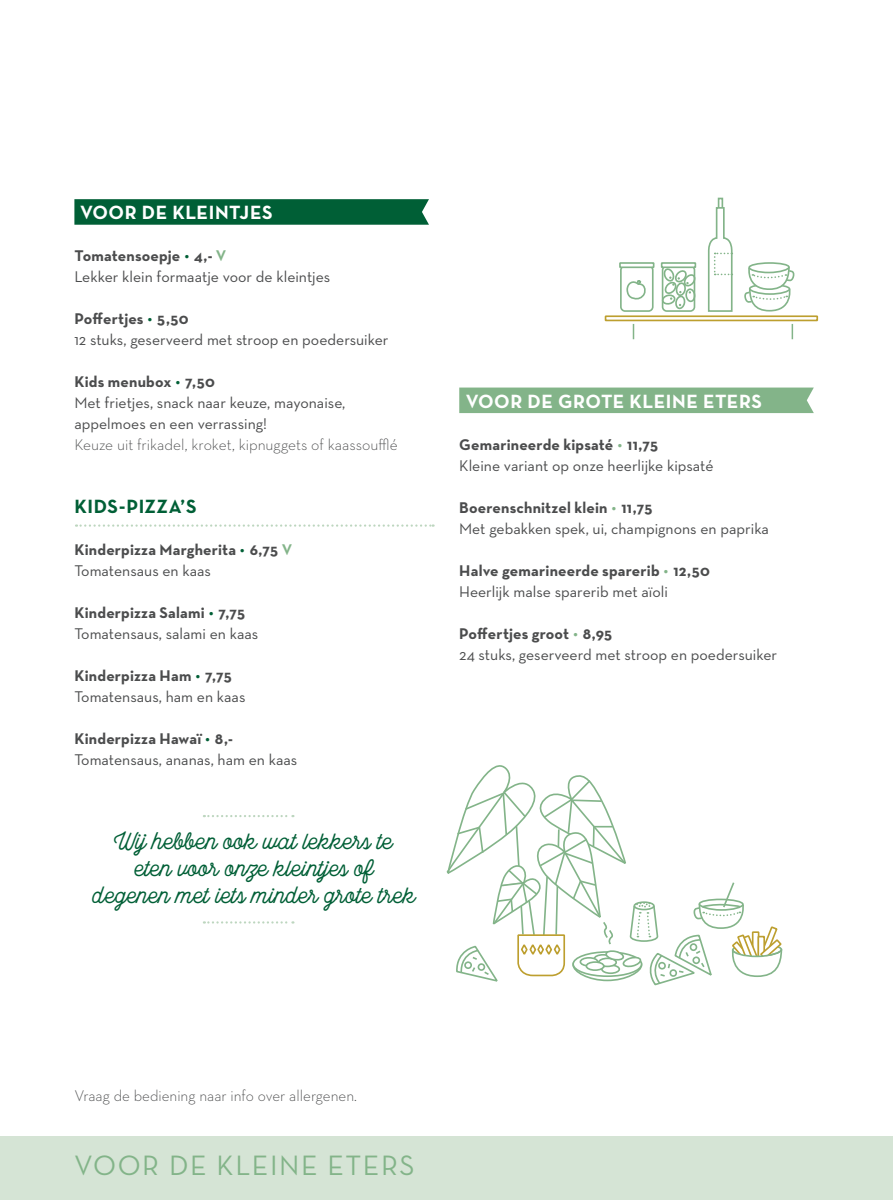
<style>
.page{position:relative;width:893px;height:1200px;background:#fff}
.page>*{position:absolute;margin:0;border:0;box-sizing:border-box;transform-origin:0 0}
.t1{font:28.5px "Neutraface Text";letter-spacing:.055em;color:#83b489}
.small_caps_bold_groo{font:24px/27px "Local Brewery Two";letter-spacing:.01em;color:#005f36;text-align:center}
.small_caps_bold_groo-2{font:700 19.5px "Neutraface Text";letter-spacing:.02em;color:#fff}
.small_caps_bold_groo-3{font:700 19.5px "Neutraface Text";letter-spacing:.025em;color:#005f36}
.bold{font:15.75px/21px "Neutraface Text";color:#4b4c4d}
.bold-2{font:700 15.75px "Neutraface Text";letter-spacing:.01em;color:#4b4c4d}
.bold-3{font:300 15.75px "Neutraface Text";color:#4b4c4d}
.s1{color:#005f36}
.s2{color:#83b489}
.s3{font-weight:300}
</style>
<div class="page">
<div style="left:0;top:1135px;width:893px;height:64px;background:#d5e4d5"></div>
<svg style="left:74px;top:199px;width:355px;height:26px;background:#07633b"></svg>
<div style="left:459px;top:387px;width:355px;height:26px;background:#83b489"></div>
<svg style="left:76px;top:524px;width:358px;height:2px"></svg>
<svg style="left:204px;top:815px;width:89px;height:2px"></svg>
<svg style="left:204px;top:921px;width:89px;height:2px"></svg>
<svg style="left:744px;top:262px;width:51px;height:50px"></svg>
<svg style="left:446px;top:765px;width:337px;height:221px"></svg>
<svg style="left:605px;top:315px;width:213px;height:6px"></svg>
<svg style="left:633px;top:324px;width:1px;height:15px"></svg>
<svg style="left:792px;top:324px;width:1px;height:15px"></svg>
<div style="left:662px;top:265px;width:33px;height:47px;border:2px solid #83b489;border-radius:4px"></div>
<svg style="left:661px;top:268px;width:35px;height:42px"></svg>
<svg style="left:661px;top:262px;width:35px;height:6px"></svg>
<div style="left:620px;top:265px;width:34px;height:47px;border:2px solid #83b489;border-radius:4px"></div>
<svg style="left:619px;top:262px;width:35px;height:6px"></svg>
<svg style="left:626px;top:280px;width:20px;height:20px"></svg>
<svg style="left:718px;top:198px;width:5px;height:8px"></svg>
<svg style="left:707px;top:206px;width:26px;height:106px"></svg>
<p class="small_caps_bold_groo-2" style="left:80px;top:199px;width:194px">VOOR DE KLEINTJES</p>
<p class="bold-2" style="left:74px;top:245px;width:153px">Tomatensoepje <span class="s1">•</span> 4,- <span class="s2">V</span></p>
<p class="bold" style="left:74px;top:265px;width:257px">Lekker klein formaatje voor de kleintjes</p>
<p class="bold-2" style="left:74px;top:308px;width:116px">Poffertjes <span class="s1">•</span> 5,50</p>
<p class="bold" style="left:74px;top:328px;width:316px">12 stuks, geserveerd met stroop en poedersuiker</p>
<p class="bold-2" style="left:74px;top:371px;width:142px">Kids menubox <span class="s1">•</span> 7,50</p>
<p class="bold" style="left:74px;top:391px;width:325px">Met frietjes, snack naar keuze, mayonaise, appelmoes en een verrassing!<br><span class="s3">Keuze uit frikadel, kroket, kipnuggets of kaassoufflé</span></p>
<p class="small_caps_bold_groo-3" style="left:74px;top:493px;width:124px">KIDS-PIZZA’S</p>
<p class="bold-2" style="left:74px;top:539px;width:219px">Kinderpizza Margherita <span class="s1">•</span> 6,75 <span class="s2">V</span></p>
<p class="bold" style="left:74px;top:559px;width:138px">Tomatensaus en kaas</p>
<p class="bold-2" style="left:74px;top:602px;width:172px">Kinderpizza Salami <span class="s1">•</span> 7,75</p>
<p class="bold" style="left:74px;top:622px;width:185px">Tomatensaus, salami en kaas</p>
<p class="bold-2" style="left:74px;top:665px;width:159px">Kinderpizza Ham <span class="s1">•</span> 7,75</p>
<p class="bold" style="left:74px;top:685px;width:173px">Tomatensaus, ham en kaas</p>
<p class="bold-2" style="left:74px;top:728px;width:160px">Kinderpizza Hawaï <span class="s1">•</span> 8,-</p>
<p class="bold" style="left:74px;top:748px;width:224px">Tomatensaus, ananas, ham en kaas</p>
<p class="small_caps_bold_groo" style="left:93px;top:826px;width:324px">Wij hebben ook wat lekkers te<br>eten voor onze kleintjes of<br>degenen met iets minder grote trek</p>
<p class="small_caps_bold_groo-2" style="left:466px;top:388px;width:298px">VOOR DE GROTE KLEINE ETERS</p>
<p class="bold-2" style="left:459px;top:434px;width:200px">Gemarineerde kipsaté <span class="s2">•</span> 11,75</p>
<p class="bold" style="left:459px;top:454px;width:256px">Kleine variant op onze heerlijke kipsaté</p>
<p class="bold-2" style="left:459px;top:497px;width:195px">Boerenschnitzel klein <span class="s2">•</span> 11,75</p>
<p class="bold" style="left:459px;top:517px;width:311px">Met gebakken spek, ui, champignons en paprika</p>
<p class="bold-2" style="left:459px;top:560px;width:252px">Halve gemarineerde sparerib <span class="s2">•</span> 12,50</p>
<p class="bold" style="left:459px;top:580px;width:210px">Heerlijk malse sparerib met aïoli</p>
<p class="bold-2" style="left:459px;top:623px;width:155px">Poffertjes groot <span class="s2">•</span> 8,95</p>
<p class="bold" style="left:459px;top:643px;width:319px">24 stuks, geserveerd met stroop en poedersuiker</p>
<p class="bold-3" style="left:74px;top:1085px;width:284px">Vraag de bediening naar info over allergenen.</p>
<p class="t1" style="left:74px;top:1147px;width:342px">VOOR DE KLEINE ETERS</p>
</div>
